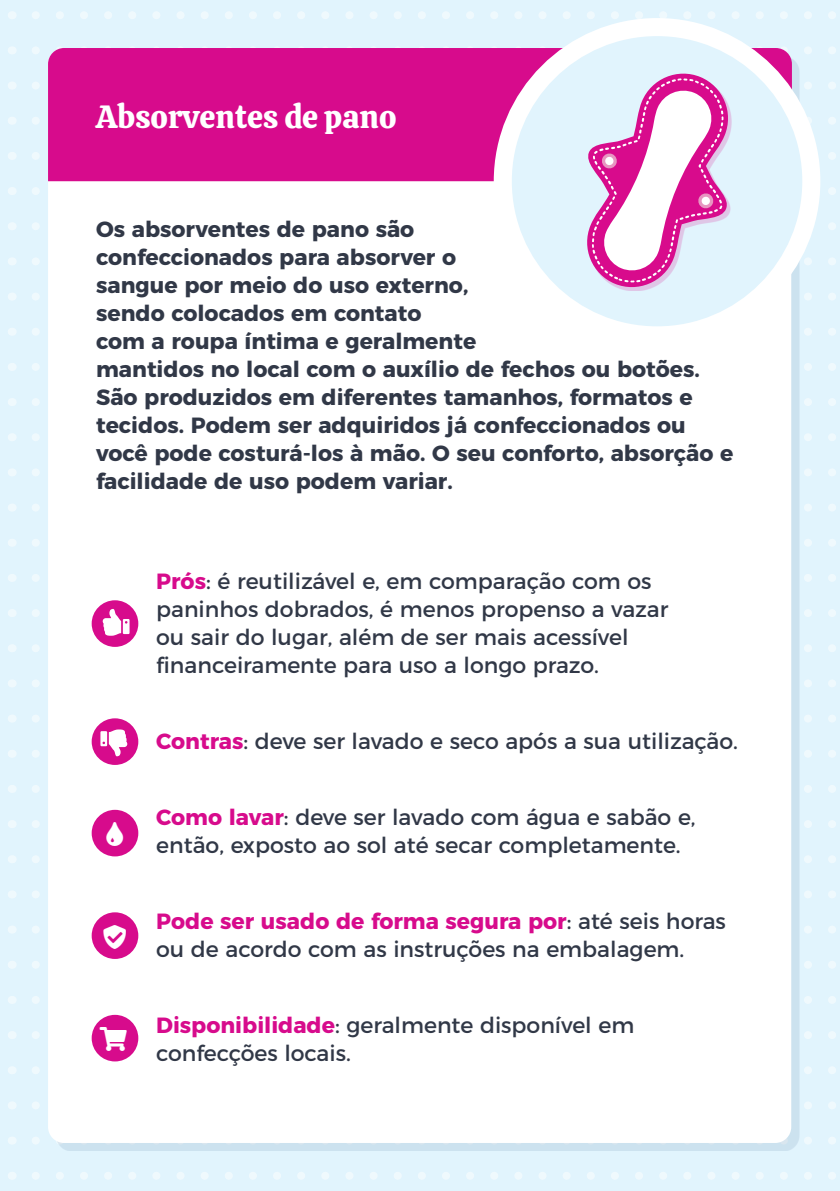
<style>
.page{position:relative;width:840px;height:1191px;background:#fff}
.page>*{position:absolute;margin:0;border:0;box-sizing:border-box;transform-origin:0 0}
.H1_-_booklet{font:32px "Calistoga";color:#fff}
.Stats{font:22px/28px "Montserrat";color:#313847}
.Intro{font:700 22px/28px "Montserrat";color:#313847}
.s1{font-weight:700;color:#d70b8c}
</style>
<div class="page">
<div style="left:0;top:0;width:839px;height:1191px;background:#e1f4fd"></div>
<svg style="left:36px;top:644px;width:804px;height:8px"></svg>
<svg style="left:36px;top:1066px;width:804px;height:8px"></svg>
<svg style="left:36px;top:679px;width:804px;height:8px"></svg>
<svg style="left:36px;top:1101px;width:804px;height:8px"></svg>
<svg style="left:36px;top:714px;width:804px;height:8px"></svg>
<svg style="left:36px;top:1136px;width:804px;height:8px"></svg>
<svg style="left:36px;top:328px;width:804px;height:8px"></svg>
<svg style="left:36px;top:1171px;width:804px;height:8px"></svg>
<svg style="left:36px;top:363px;width:804px;height:8px"></svg>
<svg style="left:36px;top:785px;width:804px;height:8px"></svg>
<svg style="left:36px;top:398px;width:804px;height:8px"></svg>
<svg style="left:36px;top:11px;width:804px;height:8px"></svg>
<svg style="left:36px;top:433px;width:804px;height:8px"></svg>
<svg style="left:36px;top:855px;width:804px;height:8px"></svg>
<svg style="left:36px;top:46px;width:804px;height:8px"></svg>
<svg style="left:36px;top:468px;width:804px;height:8px"></svg>
<svg style="left:36px;top:890px;width:804px;height:8px"></svg>
<svg style="left:36px;top:503px;width:804px;height:8px"></svg>
<svg style="left:36px;top:539px;width:804px;height:8px"></svg>
<svg style="left:36px;top:960px;width:804px;height:8px"></svg>
<svg style="left:36px;top:574px;width:804px;height:8px"></svg>
<svg style="left:36px;top:996px;width:804px;height:8px"></svg>
<div style="left:48px;top:48px;width:742px;height:1095px;background:#fff;border-radius:16px"></div>
<div style="left:48px;top:48px;width:743px;height:20px;background:#d70b8c"></div>
<div style="left:92px;top:600px;width:46px;height:47px;background:#d70b8c;border-radius:50%"></div>
<svg style="left:36px;top:609px;width:804px;height:27px"></svg>
<div style="left:92px;top:718px;width:46px;height:47px;background:#d70b8c;border-radius:50%"></div>
<svg style="left:36px;top:729px;width:804px;height:28px"></svg>
<div style="left:92px;top:810px;width:46px;height:46px;background:#d70b8c;border-radius:50%"></div>
<div style="left:92px;top:912px;width:46px;height:47px;background:#d70b8c;border-radius:50%"></div>
<div style="left:92px;top:1014px;width:46px;height:47px;background:#d70b8c;border-radius:50%"></div>
<svg style="left:502px;top:27px;width:308px;height:308px;fill:#e1f4fd"></svg>
<div style="left:493px;top:18px;width:326px;height:326px;border:18px solid #fff;border-radius:50%"></div>
<svg style="left:36px;top:68px;width:804px;height:232px"></svg>
<svg style="left:36px;top:820px;width:804px;height:26px"></svg>
<svg style="left:36px;top:924px;width:804px;height:24px"></svg>
<svg style="left:36px;top:1027px;width:804px;height:24px"></svg>
<p class="H1_-_booklet" style="left:96px;top:89px;width:302px">Absorventes de pano</p>
<p class="Intro" style="left:96px;top:213px;width:638px">Os absorventes de pano são<br>confeccionados para absorver o<br>sangue por meio do uso externo,<br>sendo colocados em contato<br>com a roupa íntima e geralmente<br>mantidos no local com o auxílio de fechos ou botões.<br>São produzidos em diferentes tamanhos, formatos e tecidos. Podem ser adquiridos já confeccionados ou você pode costurá-los à mão. O seu conforto, absorção e facilidade de uso podem variar.</p>
<p class="Stats" style="left:156px;top:565px;width:513px"><span class="s1">Prós</span>: é reutilizável e, em comparação com os paninhos dobrados, é menos propenso a vazar ou sair do lugar, além de ser mais acessível financeiramente para uso a longo prazo.</p>
<p class="Stats" style="left:156px;top:725px;width:583px"><span class="s1">Contras</span>: deve ser lavado e seco após a sua utilização.</p>
<p class="Stats" style="left:156px;top:801px;width:540px"><span class="s1">Como lavar</span>: deve ser lavado com água e sabão e, então, exposto ao sol até secar completamente.</p>
<p class="Stats" style="left:156px;top:905px;width:571px"><span class="s1">Pode ser usado de forma segura por</span>: até seis horas ou de acordo com as instruções na embalagem.</p>
<p class="Stats" style="left:156px;top:1009px;width:479px"><span class="s1">Disponibilidade</span>: geralmente disponível em confecções locais.</p>
</div>
